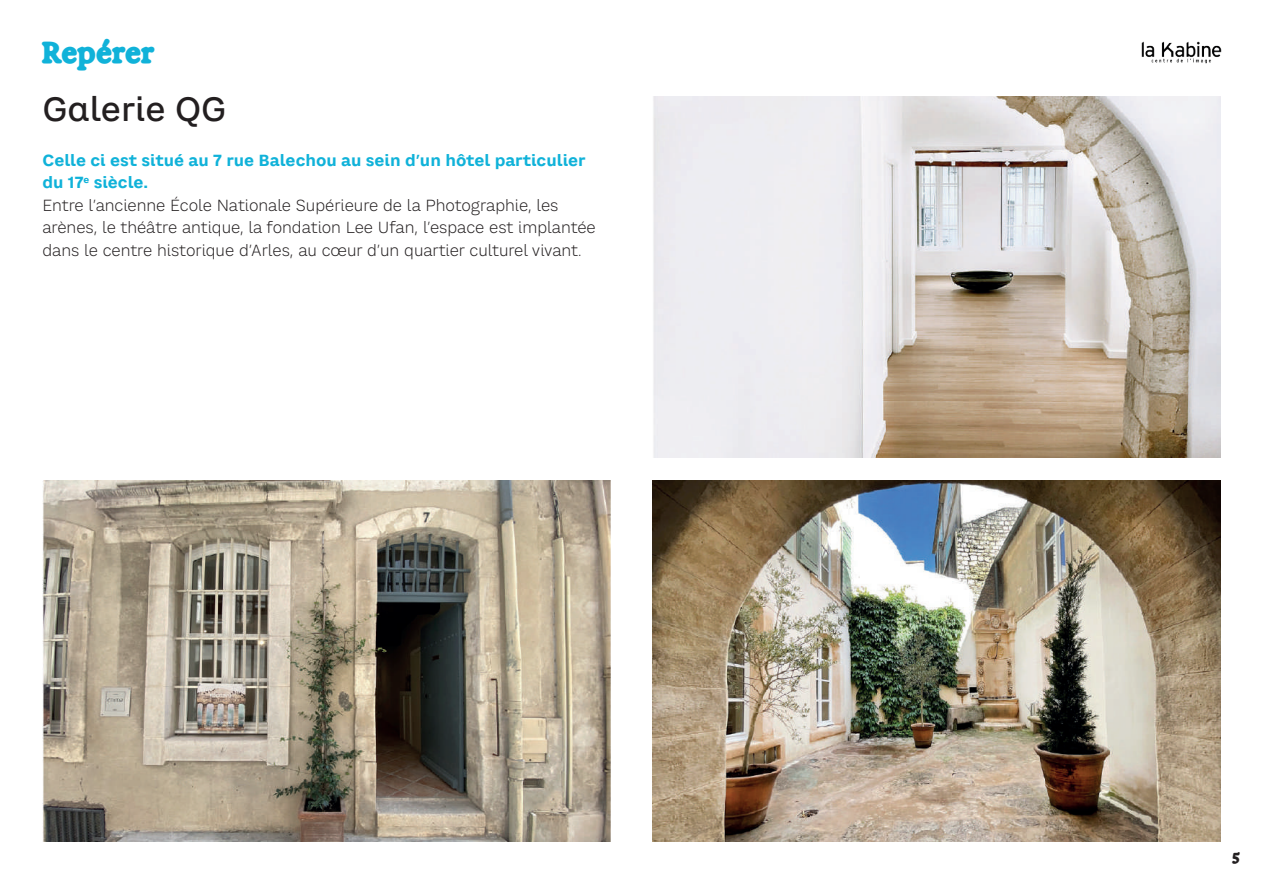
<style>
.page{position:relative;width:1263px;height:893px;background:#fff}
.page>*{position:absolute;margin:0;border:0;box-sizing:border-box;transform-origin:0 0}
.t1{font:500 33px "CA Saygon Text";color:#231f20}
.t2{font:27px "Exposure 70 Regular";letter-spacing:.055em;color:#10b2d9}
.t3{font:300 15.75px/22.5px "CA Saygon Text";color:#231f20}
.t4{font:13.5px "Exposure 70 Regular";color:#231f20}
.s1{font-weight:700;color:#10b2d9}
</style>
<div class="page">
<img style="left:1141px;top:41px;width:81px;height:23px">
<img style="left:653px;top:96px;width:567px;height:361px">
<img style="left:653px;top:480px;width:567px;height:362px">
<img style="left:43px;top:480px;width:567px;height:362px">
<h2 class="t2" style="left:43px;top:31px;width:112px">Repérer</h2>
<h1 class="t1" style="left:43px;top:85px;width:185px">Galerie QG</h1>
<p class="t3" style="left:43px;top:149px;width:555px"><span class="s1">Celle ci est situé au 7 rue Balechou au sein d’un hôtel particulier du 17</span><sup>e</sup> <span class="s1">siècle.<br></span>Entre l’ancienne École Nationale Supérieure de la Photographie, les arènes, le théâtre antique, la fondation Lee Ufan, l’espace est implantée dans le centre historique d’Arles, au cœur d’un quartier culturel vivant.</p>
<p class="t4" style="left:1232px;top:848px;width:8px">5</p>
</div>
